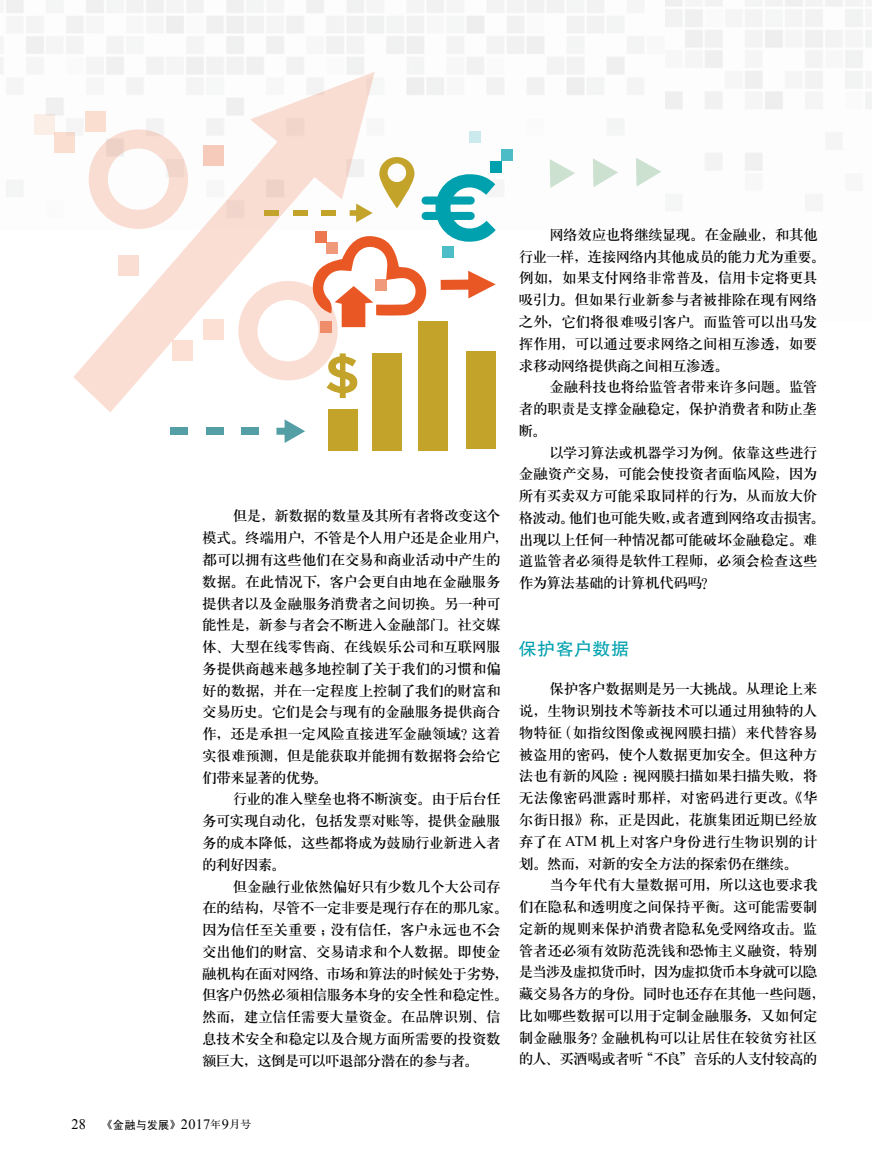
<style>
.page{position:relative;width:872px;height:1170px;background:#fff}
.page>*{position:absolute;margin:0;border:0;box-sizing:border-box;transform-origin:0 0}
.t1{font:17.7px "FZHTK GBK1 0";letter-spacing:.02em;color:#00a1af}
.t2{font:14.7px/21.8px "H Ya 3 gj";letter-spacing:-.035em;color:#000}
.t3{font:11.55px "Sim Hei";color:#000}
.s1{font-family:"Times New Roman"}
.s2{font-family:"Times New Roman";font-size:14.55px}
.s3{font-family:"FZHTK GBK1 0";font-size:10.05px}
.s4{font-family:"Times New Roman";font-size:14.25px}
.s5{font-family:"FZS3 K GBK1 0";font-size:10.2px}
.s6{font-family:"FZS3 K GBK1 0";font-size:10.65px}
</style>
<div class="page">
<img style="left:0;top:0;width:644px;height:220px">
<svg style="left:73px;top:72px;width:302px;height:340px"></svg>
<div style="left:89px;top:129px;width:99px;height:100px;border:19px solid #e95724;border-radius:50%"></div>
<div style="left:238px;top:281px;width:100px;height:99px;border:19px solid #e95724;border-radius:50%"></div>
<svg style="left:549px;top:159px;width:26px;height:29px"></svg>
<svg style="left:593px;top:158px;width:25px;height:29px"></svg>
<svg style="left:636px;top:158px;width:25px;height:28px"></svg>
<div style="left:206px;top:427px;width:17px;height:7px;background:#549ea6"></div>
<div style="left:170px;top:427px;width:18px;height:7px;background:#549ea6"></div>
<div style="left:241px;top:427px;width:18px;height:7px;background:#549ea6"></div>
<svg style="left:276px;top:419px;width:29px;height:24px"></svg>
<div style="left:293px;top:210px;width:14px;height:6px;background:#c3a32a"></div>
<div style="left:265px;top:210px;width:14px;height:6px;background:#c3a32a"></div>
<div style="left:321px;top:210px;width:14px;height:6px;background:#c3a32a"></div>
<svg style="left:350px;top:203px;width:22px;height:19px"></svg>
<svg style="left:440px;top:271px;width:56px;height:27px"></svg>
<svg style="left:379px;top:157px;width:35px;height:51px"></svg>
<div style="left:328px;top:409px;width:29px;height:42px;background:#c3a32a"></div>
<div style="left:372px;top:353px;width:30px;height:98px;background:#c3a32a"></div>
<div style="left:418px;top:321px;width:30px;height:129px;background:#c3a32a"></div>
<div style="left:466px;top:351px;width:30px;height:98px;background:#c3a32a"></div>
<svg style="left:326px;top:353px;width:32px;height:45px"></svg>
<svg style="left:312px;top:235px;width:114px;height:92px"></svg>
<div style="left:490px;top:161px;width:11px;height:12px;background:#00a1af"></div>
<div style="left:501px;top:149px;width:12px;height:12px;background:#4cbcc6"></div>
<div style="left:469px;top:131px;width:12px;height:12px;background:#cbeaed"></div>
<div style="left:442px;top:246px;width:12px;height:11px;background:#4dbdc7"></div>
<div style="left:326px;top:242px;width:12px;height:11px;background:#f19a7b"></div>
<div style="left:315px;top:231px;width:11px;height:12px;background:#ed784f"></div>
<div style="left:375px;top:279px;width:11px;height:11px;background:#f19a7b"></div>
<div style="left:320px;top:321px;width:12px;height:12px;background:#ef8d6a"></div>
<div style="left:203px;top:145px;width:21px;height:21px;background:#f7cbbc"></div>
<div style="left:118px;top:255px;width:21px;height:21px;background:#faded4"></div>
<div style="left:54px;top:132px;width:21px;height:21px;background:#fadfd1"></div>
<div style="left:34px;top:114px;width:20px;height:21px;background:#fbeee7"></div>
<div style="left:85px;top:111px;width:21px;height:21px;background:#fadfd1"></div>
<div style="left:172px;top:340px;width:21px;height:21px;background:#fce0d3"></div>
<div style="left:203px;top:319px;width:21px;height:21px;background:#fce0d3"></div>
<svg style="left:435px;top:174px;width:61px;height:68px"></svg>
<div style="left:425px;top:196px;width:46px;height:8px;background:#00a1af"></div>
<div style="left:425px;top:212px;width:46px;height:8px;background:#00a1af"></div>
<p class="t2" style="left:202px;top:505px;width:308px;text-indent:31px">但是，新数据的数量及其所有者将改变这个模式。终端用户，不管是个人用户还是企业用户，都可以拥有这些他们在交易和商业活动中产生的数据。在此情况下，客户会更自由地在金融服务提供者以及金融服务消费者之间切换。另一种可能性是，新参与者会不断进入金融部门。社交媒体、大型在线零售商、在线娱乐公司和互联网服务提供商越来越多地控制了关于我们的习惯和偏好的数据，并在一定程度上控制了我们的财富和交易历史。它们是会与现有的金融服务提供商合作，还是承担一定风险直接进军金融领域？这着实很难预测，但是能获取并能拥有数据将会给它们带来显著的优势。</p>
<p class="t2" style="left:202px;top:788px;width:300px;text-align:justify;text-indent:31px">行业的准入壁垒也将不断演变。由于后台任务可实现自动化，包括发票对账等，提供金融服务的成本降低，这些都将成为鼓励行业新进入者的利好因素。</p>
<p class="t2" style="left:202px;top:875px;width:308px;text-indent:31px">但金融行业依然偏好只有少数几个大公司存在的结构，尽管不一定非要是现行存在的那几家。因为信任至关重要；没有信任，客户永远也不会交出他们的财富、交易请求和个人数据。即使金融机构在面对网络、市场和算法的时候处于劣势，但客户仍然必须相信服务本身的安全性和稳定性。然而，建立信任需要大量资金。在品牌识别、信息技术安全和稳定以及合规方面所需要的投资数额巨大，这倒是可以吓退部分潜在的参与者。</p>
<p class="t2" style="left:519px;top:224px;width:308px;text-indent:31px">网络效应也将继续显现。在金融业，和其他行业一样，连接网络内其他成员的能力尤为重要。例如，如果支付网络非常普及，信用卡定将更具吸引力。但如果行业新参与者被排除在现有网络之外，它们将很难吸引客户。而监管可以出马发挥作用，可以通过要求网络之间相互渗透，如要求移动网络提供商之间相互渗透。</p>
<p class="t2" style="left:519px;top:376px;width:300px;text-align:justify;text-indent:31px">金融科技也将给监管者带来许多问题。监管者的职责是支撑金融稳定，保护消费者和防止垄断。</p>
<p class="t2" style="left:519px;top:441px;width:308px;text-indent:31px">以学习算法或机器学习为例。依靠这些进行金融资产交易，可能会使投资者面临风险，因为所有买卖双方可能采取同样的行为，从而放大价格波动。他们也可能失败，或者遭到网络攻击损害。出现以上任何一种情况都可能破坏金融稳定。难道监管者必须得是软件工程师，必须会检查这些作为算法基础的计算机代码吗？</p>
<p class="t1" style="left:519px;top:638px;width:112px">保护客户数据</p>
<p class="t2" style="left:519px;top:678px;width:300px;text-align:justify;text-indent:31px">保护客户数据则是另一大挑战。从理论上来说，生物识别技术等新技术可以通过用独特的人物特征（如指纹图像或视网膜扫描）来代替容易被盗用的密码，使个人数据更加安全。但这种方法也有新的风险：视网膜扫描如果扫描失败，将无法像密码泄露时那样，对密码进行更改。《华尔街日报》称，正是因此，花旗集团近期已经放弃了在 <span class="s1">ATM</span> 机上对客户身份进行生物识别的计划。然而，对新的安全方法的探索仍在继续。</p>
<p class="t2" style="left:519px;top:873px;width:308px;text-indent:31px">当今年代有大量数据可用，所以这也要求我们在隐私和透明度之间保持平衡。这可能需要制定新的规则来保护消费者隐私免受网络攻击。监管者还必须有效防范洗钱和恐怖主义融资，特别是当涉及虚拟货币时，因为虚拟货币本身就可以隐藏交易各方的身份。同时也还存在其他一些问题，比如哪些数据可以用于定制金融服务，又如何定制金融服务？金融机构可以让居住在较贫穷社区的人、买酒喝或者听“不良”音乐的人支付较高的</p>
<p class="t3" style="left:72px;top:1118px;width:181px"><span class="s2">28</span> <span class="s3">《</span>金融与发展<span class="s3">》</span> <span class="s4">2017</span><span class="s5">年</span><span class="s4">9</span><span class="s6">月号</span></p>
</div>
